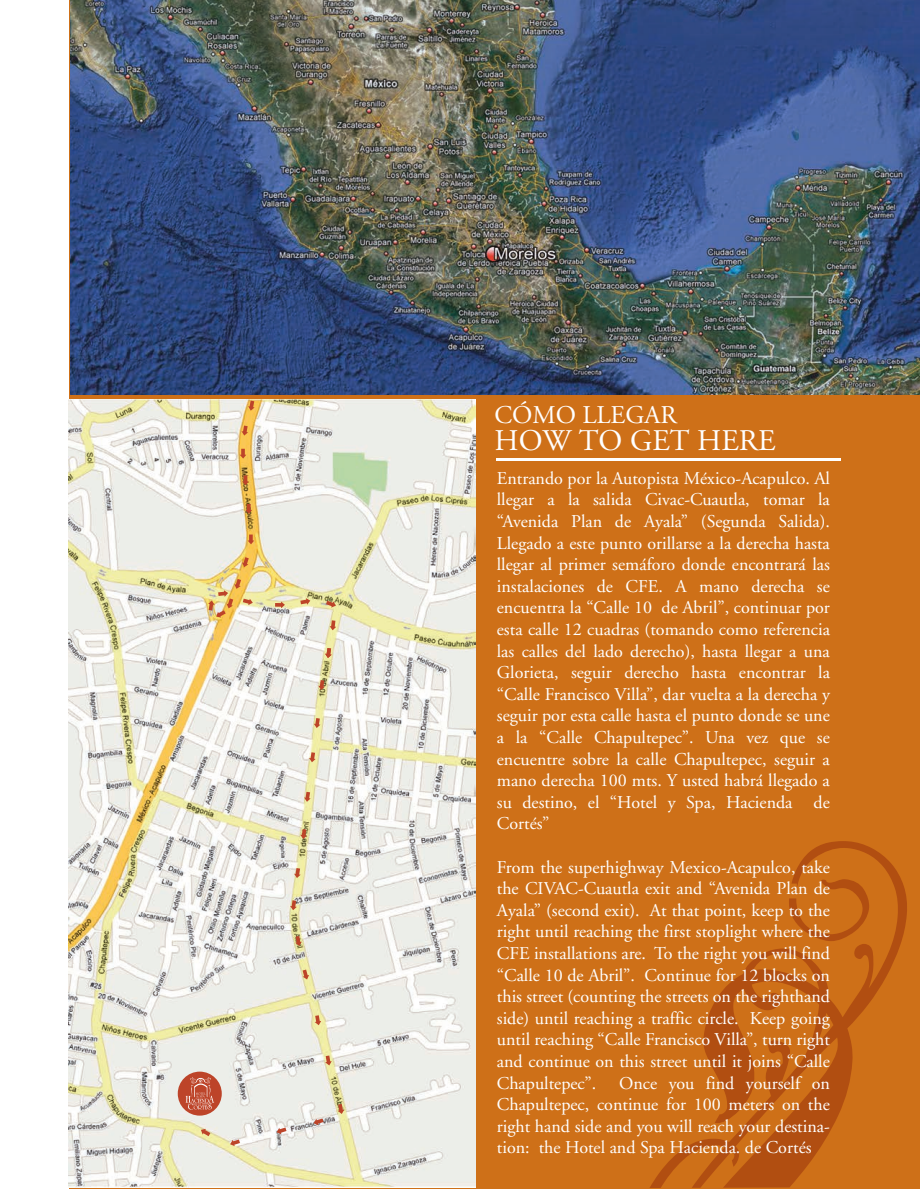
<style>
.page{position:relative;width:920px;height:1191px;background:#fff}
.page>*{position:absolute;margin:0;border:0;box-sizing:border-box;transform-origin:0 0}
.t1{font:30px "Adobe Garamond Pro";color:#fff}
.t2{font:25.5px "Adobe Garamond Pro";color:#fff}
.t3{font:18px/21.6px "Adobe Garamond";color:#fff;text-align:justify}
</style>
<div class="page">
<div style="left:69px;top:0;width:851px;height:1188px;background:#ce7018"></div>
<svg style="left:650px;top:841px;width:257px;height:347px"></svg>
<img style="left:68px;top:399px;width:408px;height:789px">
<svg style="left:241px;top:426px;width:7px;height:10px"></svg>
<svg style="left:240px;top:449px;width:6px;height:10px"></svg>
<svg style="left:242px;top:475px;width:7px;height:10px"></svg>
<svg style="left:245px;top:504px;width:7px;height:10px"></svg>
<svg style="left:247px;top:535px;width:7px;height:9px"></svg>
<svg style="left:242px;top:557px;width:7px;height:10px"></svg>
<svg style="left:208px;top:579px;width:45px;height:39px;background:#e8c88b"></svg>
<svg style="left:275px;top:602px;width:10px;height:6px"></svg>
<svg style="left:300px;top:598px;width:10px;height:7px"></svg>
<svg style="left:326px;top:601px;width:10px;height:7px"></svg>
<svg style="left:329px;top:620px;width:7px;height:10px"></svg>
<svg style="left:318px;top:680px;width:7px;height:10px"></svg>
<svg style="left:314px;top:718px;width:6px;height:10px"></svg>
<svg style="left:309px;top:752px;width:7px;height:10px"></svg>
<svg style="left:304px;top:792px;width:7px;height:10px"></svg>
<svg style="left:300px;top:829px;width:7px;height:10px"></svg>
<svg style="left:294px;top:868px;width:7px;height:10px"></svg>
<svg style="left:290px;top:900px;width:7px;height:10px"></svg>
<svg style="left:295px;top:936px;width:7px;height:10px"></svg>
<svg style="left:325px;top:648px;width:7px;height:10px"></svg>
<svg style="left:302px;top:970px;width:7px;height:9px"></svg>
<svg style="left:315px;top:1015px;width:6px;height:10px"></svg>
<svg style="left:325px;top:1056px;width:7px;height:9px"></svg>
<svg style="left:338px;top:1104px;width:6px;height:10px"></svg>
<svg style="left:314px;top:1119px;width:9px;height:6px"></svg>
<svg style="left:277px;top:1128px;width:9px;height:6px"></svg>
<svg style="left:230px;top:1140px;width:10px;height:6px"></svg>
<svg style="left:201px;top:1129px;width:9px;height:7px"></svg>
<div style="left:178px;top:1072px;width:44px;height:44px;background:#bd4429;border-radius:50%"></div>
<svg style="left:186px;top:1077px;width:28px;height:33px"></svg>
<hr style="left:496px;top:458px;width:344px;height:2px;background:#fff">
<img style="left:70px;top:0;width:849px;height:394px">
<svg style="left:248px;top:401px;width:7px;height:10px"></svg>
<h2 class="t2" style="left:494px;top:400px;width:184px">CÓMO LLEGAR</h2>
<h1 class="t1" style="left:494px;top:422px;width:283px">HOW TO GET HERE</h1>
<p class="t3" style="left:497px;top:469px;width:335px">Entrando por la Autopista México-Acapulco. Al llegar a la salida Civac-Cuautla, tomar la “Avenida Plan de Ayala” (Segunda Salida).<br>Llegado a este punto orillarse a la derecha hasta llegar al primer semáforo donde encontrará las instalaciones de CFE. A mano derecha se encuentra la “Calle 10 de Abril”, continuar por esta calle 12 cuadras (tomando como referencia las calles del lado derecho), hasta llegar a una Glorieta, seguir derecho hasta encontrar la “Calle Francisco Villa”, dar vuelta a la derecha y seguir por esta calle hasta el punto donde se une a la “Calle Chapultepec”. Una vez que se encuentre sobre la calle Chapultepec, seguir a mano derecha 100 mts. Y usted habrá llegado a su destino, el “Hotel y Spa, Hacienda de Cortés”</p>
<p class="t3" style="left:497px;top:858px;width:335px">From the superhighway Mexico-Acapulco, take the CIVAC-Cuautla exit and “Avenida Plan de Ayala” (second exit). At that point, keep to the right until reaching the first stoplight where the CFE installations are. To the right you will find “Calle 10 de Abril”. Continue for 12 blocks on this street (counting the streets on the righthand side) until reaching a traffic circle. Keep going until reaching “Calle Francisco Villa”, turn right and continue on this street until it joins “Calle Chapultepec”.</p>
<p class="t3" style="left:497px;top:1074px;width:334px;text-indent:122px">Once you find yourself on Chapultepec, continue for 100 meters on the right hand side and you will reach your destina&shy;tion: the Hotel and Spa Hacienda. de Cortés</p>
</div>
